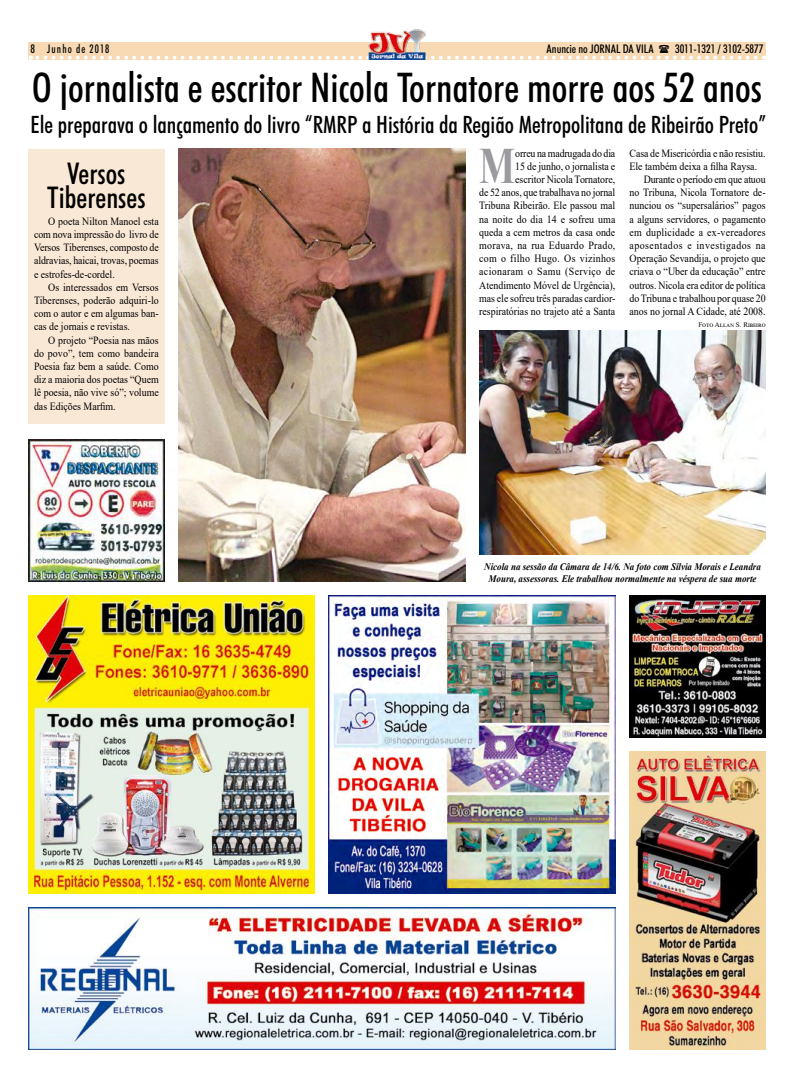
<style>
.page{position:relative;width:794px;height:1078px;background:#fff}
.page>*{position:absolute;margin:0;border:0;box-sizing:border-box;transform-origin:0 0}
.t1{font:700 50.9px "Times New Roman";color:#9c9a9f;scale:.75 1}
.t2{font:500 condensed 41px "Futura BT";color:#000}
.t3{font:500 condensed 30px/24px "Futura BT";color:#000;text-align:center}
.t4{font:500 condensed 24px "Futura BT";color:#000}
.t5{font:500 condensed 12px "Futura BT";color:#000}
.t6{font:500 condensed 12px "Futura BT";letter-spacing:.1em;color:#000}
.t7{font:11px/13.2px "Times New Roman";color:#000;text-align:justify;scale:.9 1}
.t8{font:11px "Times New Roman";letter-spacing:.025em;color:#000;scale:.9 1}
.t9{font:11px "Times New Roman";letter-spacing:.05em;color:#000;scale:.9 1}
.t10{font:italic 700 10px/12px "Times New Roman";color:#000;text-align:center;scale:.9 1}
.t11{font:7px "Times New Roman";color:#000}
</style>
<div class="page">
<div style="left:28px;top:43px;width:737px;height:17px;background:#f7d9b4"></div>
<img style="left:369px;top:29px;width:56px;height:16px">
<div style="left:28px;top:149px;width:136px;height:274px;background:#fae8d6"></div>
<img style="left:629px;top:595px;width:136px;height:142px">
<img style="left:28px;top:595px;width:287px;height:298px">
<img style="left:28px;top:907px;width:587px;height:142px">
<img style="left:629px;top:751px;width:136px;height:298px">
<img style="left:28px;top:439px;width:136px;height:142px">
<img style="left:179px;top:149px;width:286px;height:432px">
<img style="left:479px;top:330px;width:286px;height:224px">
<img style="left:329px;top:595px;width:286px;height:298px">
<svg style="left:30px;top:45px;width:725px;height:15px"></svg>
<p class="t6" style="left:30px;top:42px;width:80px">8 Junho de 2018</p>
<p class="t5" style="left:546px;top:42px;width:109px">Anuncie no JORNAL DA VILA</p>
<p class="t5" style="left:675px;top:42px;width:90px">3011-1321 / 3102-5877</p>
<h2 class="t2" style="left:32px;top:63px;width:731px">O jornalista e escritor Nicola Tornatore morre aos 52 anos</h2>
<h3 class="t4" style="left:30px;top:110px;width:737px">Ele preparava o lançamento do livro “RMRP a História da Região Metropolitana de Ribeirão Preto”</h3>
<h3 class="t3" style="left:47px;top:161px;width:100px">Versos<br>Tiberenses</h3>
<p class="t7" style="left:34px;top:214px;width:140px;text-indent:14px">O poeta Nilton Manoel esta com nova impressão do livro de Versos Tiberenses, composto de aldravias, haicai, trovas, poemas e estrofes-de-cordel.</p>
<p class="t7" style="left:34px;top:280px;width:140px;text-indent:14px">Os interessados em Versos Tiberenses, poderão adquiri-lo com o autor e em algumas ban&shy;cas de jornais e revistas.</p>
<p class="t7" style="left:34px;top:333px;width:140px;text-indent:14px">O projeto “Poesia nas mãos do povo”, tem como bandeira Poesia faz bem a saúde. Como diz a maioria dos poetas “Quem lê poesia, não vive só”; volume das Edições Marfim.</p>
<p class="t7" style="left:479px;top:146px;width:153px;text-align:right">orreu na madrugada do dia<br>15 de junho, o jornalista e<br>escritor Nicola Tornatore,<br>de 52 anos, que trabalhava no jornal<br>Tribuna Ribeirão. Ele passou mal na noite do dia 14 e sofreu uma queda a cem metros da casa onde morava, na rua Eduardo Prado, com o filho Hugo. Os vizinhos acionaram o Samu (Serviço de<br>Atendimento Móvel de Urgência), mas ele sofreu três paradas cardior&shy;respiratórias no trajeto até a Santa</p>
<p class="t7" style="left:629px;top:146px;width:153px">Casa de Misericórdia e não resistiu.</p>
<h1 class="t1" style="left:479px;top:129px;width:50px">M</h1>
<p class="t7" style="left:629px;top:159px;width:143px">Ele também deixa a filha Raysa.</p>
<p class="t7" style="left:643px;top:172px;width:137px">Durante o período em que atuou</p>
<p class="t7" style="left:629px;top:185px;width:153px">no Tribuna, Nicola Tornatore de-</p>
<p class="t7" style="left:629px;top:199px;width:153px">nunciou os “supersalários” pagos</p>
<p class="t7" style="left:629px;top:212px;width:153px">a alguns servidores, o pagamento</p>
<p class="t8" style="left:629px;top:224px;width:153px">em duplicidade a ex-vereadores</p>
<p class="t9" style="left:629px;top:237px;width:153px">aposentados e investigados na</p>
<p class="t7" style="left:629px;top:251px;width:153px">Operação Sevandija, o projeto que</p>
<p class="t7" style="left:629px;top:265px;width:153px">criava o “Uber da educação” entre</p>
<p class="t7" style="left:629px;top:278px;width:153px">outros. Nicola era editor de política</p>
<p class="t7" style="left:629px;top:291px;width:153px">do Tribuna e trabalhou por quase 20</p>
<p class="t7" style="left:629px;top:304px;width:153px">anos no jornal A Cidade, até 2008.</p>
<p class="t11" style="left:698px;top:320px;width:69px">Foto Allan S. Ribeiro</p>
<p class="t10" style="left:484px;top:559px;width:309px">Nicola na sessão da Câmara de 14/6. Na foto com Sílvia Morais e Leandra<br>Moura, assessoras. Ele trabalhou normalmente na véspera de sua morte</p>
</div>
